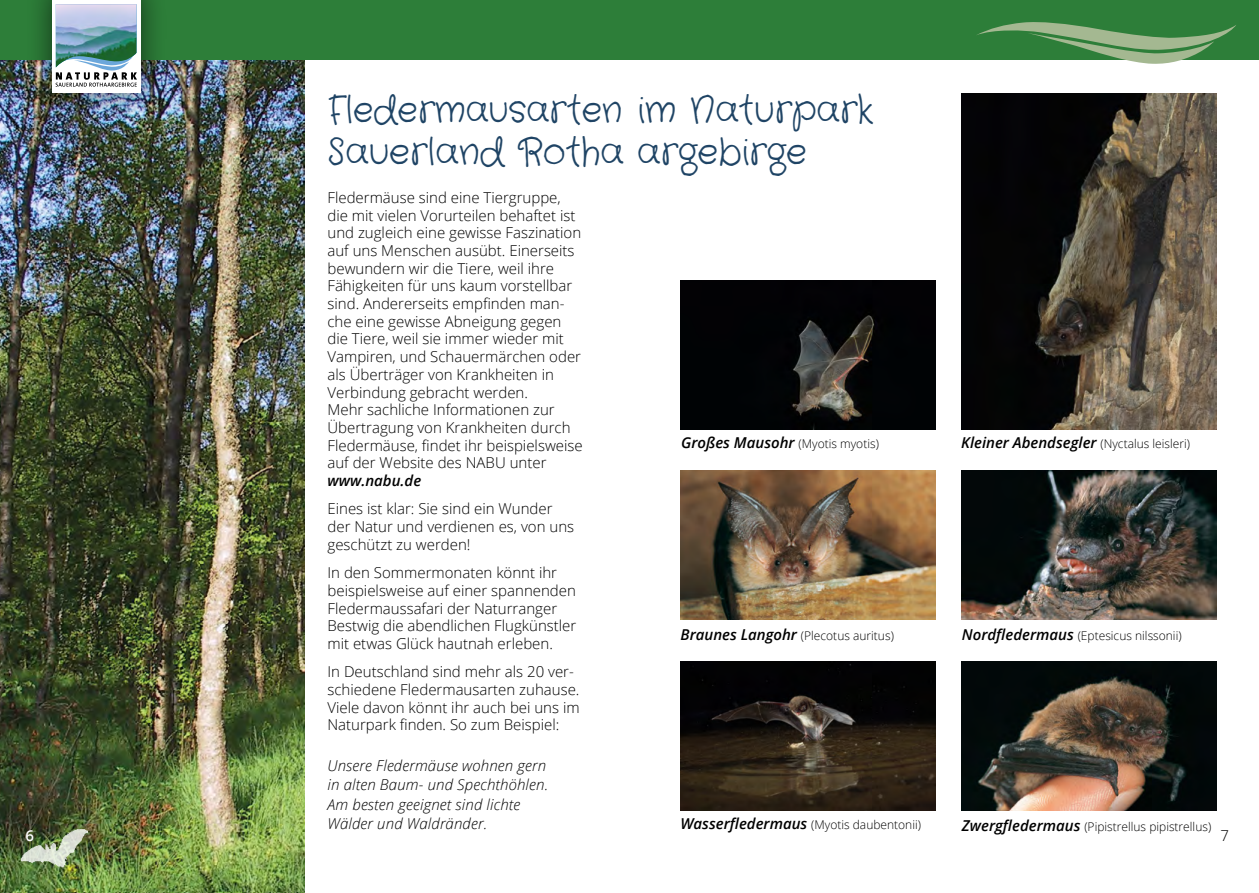
<style>
.page{position:relative;width:1259px;height:893px;background:#fff}
.page>*{position:absolute;margin:0;border:0;box-sizing:border-box;transform-origin:0 0}
.t1{font:37.5px/42px "Crafty Girls";color:#1f4465;scale:.92 1}
.t2{font:300 15px/17.7px "Open Sans";color:#000}
.t3{font:italic 300 15px/19.5px "Open Sans";letter-spacing:.01em;color:#000}
.t4{font:italic 600 15px "Open Sans";color:#000}
.t5{font:600 15px "Open Sans";color:#fff}
.t6{font:300 12px "Open Sans";color:#000}
.s1{font-weight:600;font-style:italic}
.s2{font-weight:600;font-style:italic;font-size:15px}
.s3{font-weight:300;font-style:normal;font-size:12px}
</style>
<div class="page">
<img style="left:961px;top:662px;width:255px;height:148px">
<img style="left:961px;top:471px;width:255px;height:149px">
<img style="left:680px;top:662px;width:255px;height:148px">
<img style="left:0;top:60px;width:304px;height:833px">
<img style="left:680px;top:471px;width:255px;height:149px">
<img style="left:961px;top:94px;width:255px;height:335px">
<img style="left:680px;top:281px;width:255px;height:148px">
<div style="left:0;top:0;width:1259px;height:60px;background:#2d7e39"></div>
<svg style="left:977px;top:22px;width:259px;height:42px"></svg>
<div style="left:25px;top:0;width:142px;height:119px;background:#000;opacity:.6"></div>
<div style="left:52px;top:0;width:88px;height:92px;background:#fff"></div>
<svg style="left:56px;top:4px;width:81px;height:83px"></svg>
<img style="left:21px;top:825px;width:66px;height:48px">
<p class="t1" style="left:327px;top:91px;width:595px">Fledermausarten im Naturpark<br>Sauerland Rotha argebirge</p>
<p class="t2" style="left:327px;top:188px;width:257px">Fledermäuse sind eine Tiergruppe, die mit vielen Vorurteilen behaftet ist und zugleich eine gewisse Faszination auf uns Menschen ausübt. Einerseits bewundern wir die Tiere, weil ihre Fähigkeiten für uns kaum vorstellbar sind. Andererseits empfinden man&shy;che eine gewisse Abneigung gegen die Tiere, weil sie immer wieder mit Vampiren, und Schauermärchen oder als Überträger von Krankheiten in Verbindung gebracht werden.<br>Mehr sachliche Informationen zur Übertragung von Krankheiten durch Fledermäuse, findet ihr beispielsweise auf der Website des NABU unter <span class="s1">www.nabu.de</span></p>
<p class="t2" style="left:327px;top:500px;width:248px">Eines ist klar: Sie sind ein Wunder der Natur und verdienen es, von uns geschützt zu werden!</p>
<p class="t2" style="left:327px;top:563px;width:250px">In den Sommermonaten könnt ihr beispielsweise auf einer spannenden Fledermaussafari der Naturranger Bestwig die abendlichen Flugkünstler mit etwas Glück hautnah erleben.</p>
<p class="t2" style="left:327px;top:663px;width:254px">In Deutschland sind mehr als 20 ver&shy;schiedene Fledermausarten zuhause.<br>Viele davon könnt ihr auch bei uns im Naturpark finden. So zum Beispiel:</p>
<p class="t6" style="left:681px;top:436px;width:199px"><span class="s2">Großes Mausohr</span> (Myotis myotis)</p>
<p class="t4" style="left:961px;top:432px;width:230px">Kleiner Abendsegler <span class="s3">(Nyctalus leisleri)</span></p>
<p class="t6" style="left:680px;top:627px;width:215px"><span class="s2">Braunes Langohr</span> (Plecotus auritus)</p>
<p class="t6" style="left:962px;top:627px;width:221px"><span class="s2">Nordfledermaus</span> (Eptesicus nilssonii)</p>
<p class="t3" style="left:327px;top:755px;width:222px">Unsere Fledermäuse wohnen gern in alten Baum- und Spechthöhlen.</p>
<p class="t3" style="left:327px;top:794px;width:194px">Am besten geeignet sind lichte<br>Wälder und Waldränder.</p>
<p class="t6" style="left:680px;top:817px;width:242px"><span class="s2">Wasserfledermaus</span> (Myotis daubentonii)</p>
<p class="t6" style="left:962px;top:818px;width:251px"><span class="s2">Zwergfledermaus</span> (Pipistrellus pipistrellus)</p>
<p class="t5" style="left:26px;top:825px;width:10px">6</p>
<p class="t2" style="left:1220px;top:826px;width:10px">7</p>
</div>
